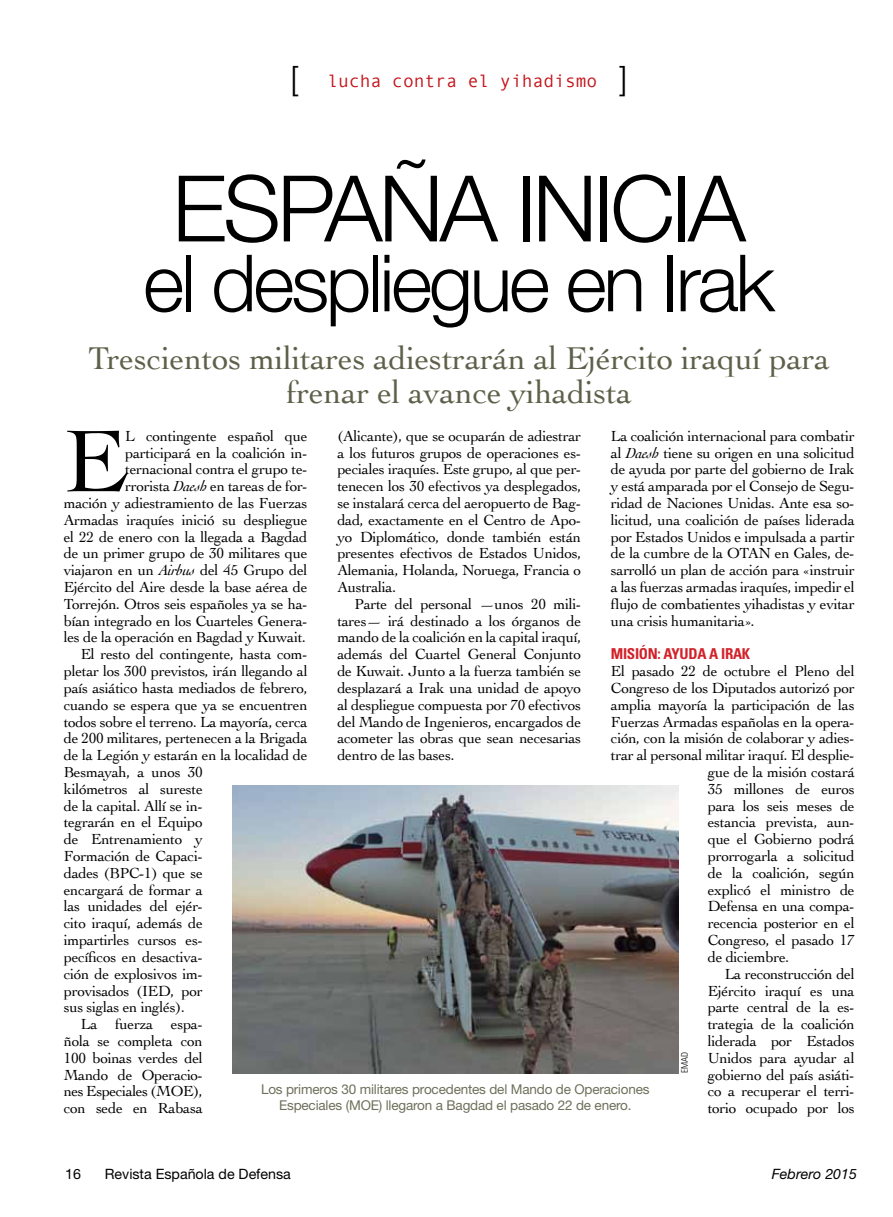
<style>
.page{position:relative;width:893px;height:1217px;background:#fff}
.page>*{position:absolute;margin:0;border:0;box-sizing:border-box;transform-origin:0 0}
.t1{font:92.4px "Cochin";color:#000}
.t2{font:300 91.8px "Helvetica Neue";letter-spacing:-.04em;color:#000}
.t3{font:300 79.05px "Helvetica Neue";letter-spacing:-.04em;color:#000}
.t4{font:33px/34.5px "Cochin";letter-spacing:-.005em;color:#5f604a;text-align:center}
.t5{font:300 33px "Helvetica Neue";color:#000}
.t6{font:18px "Monotypecom";color:#c4141b}
.t7{font:15.3px/16.8px "Cochin";letter-spacing:-.02em;color:#000;text-align:justify}
.t8{font:700 condensed 15px "Univers";letter-spacing:-.02em;color:#d22229}
.t9{font:14.25px "Helvetica Neue";color:#000}
.t10{font:italic 14.25px "Helvetica Neue";color:#000}
.t11{font:13.5px/15.8px "Helvetica Neue";letter-spacing:-.01em;color:#6e6f5a;text-align:center}
.t12{font:300 condensed 9px "Univers";color:#000}
.s1{font-family:"Helvetica Neue";font-weight:300;font-size:33px;color:#000}
.s2{font-style:italic}
</style>
<div class="page">
<img style="left:233px;top:785px;width:445px;height:287px">
<h3 class="t5" style="left:291px;top:58px;width:9px">[</h3>
<p class="t6" style="left:327px;top:71px;width:301px">lucha contra el yihadismo <span class="s1">]</span></p>
<h2 class="t2" style="left:172px;top:152px;width:575px">españa inicia</h2>
<h3 class="t3" style="left:143px;top:235px;width:633px">el despliegue en Irak</h3>
<h3 class="t4" style="left:88px;top:339px;width:743px">Trescientos militares adiestrarán al Ejército iraquí para frenar el avance yihadista</h3>
<h1 class="t1" style="left:64px;top:398px;width:65px">E</h1>
<p class="t7" style="left:125px;top:426px;width:184px">L contingente español que</p>
<p class="t7" style="left:337px;top:426px;width:245px">(Alicante), que se ocuparán de adiestrar a los futuros grupos de operaciones es&shy;peciales iraquíes. Este grupo, al que per&shy;tenecen los 30 efectivos ya desplegados, se instalará cerca del aeropuerto de Bag&shy;dad, exactamente en el Centro de Apo&shy;yo Diplomático, donde también están presentes efectivos de Estados Unidos, Alemania, Holanda, Noruega, Francia o Australia.</p>
<p class="t7" style="left:337px;top:594px;width:245px;text-indent:17px">Parte del personal —unos 20 mili&shy;tares— irá destinado a los órganos de mando de la coalición en la capital iraquí, además del Cuartel General Conjunto de Kuwait. Junto a la fuerza también se desplazará a Irak una unidad de apoyo al despliegue compuesta por 70 efectivos del Mando de Ingenieros, encargados de acometer las obras que sean necesarias dentro de las bases.</p>
<p class="t7" style="left:611px;top:426px;width:245px">La coalición internacional para combatir al <span class="s2">Daesh</span> tiene su origen en una solicitud de ayuda por parte del gobierno de Irak y está amparada por el Consejo de Segu&shy;ridad de Naciones Unidas. Ante esa so&shy;licitud, una coalición de países liderada por Estados Unidos e impulsada a partir de la cumbre de la OTAN en Gales, de&shy;sarrolló un plan de acción para «instruir a las fuerzas armadas iraquíes, impedir el flujo de combatientes yihadistas y evitar una crisis humanitaria».</p>
<p class="t8" style="left:611px;top:644px;width:141px">MISIÓN: AYUDA A IRAK</p>
<p class="t7" style="left:611px;top:662px;width:245px">El pasado 22 de octubre el Pleno del</p>
<p class="t7" style="left:611px;top:678px;width:245px">Congreso de los Diputados autorizó por</p>
<p class="t7" style="left:611px;top:695px;width:245px">amplia mayoría la participación de las</p>
<p class="t7" style="left:611px;top:712px;width:245px">Fuerzas Armadas españolas en la opera-</p>
<p class="t7" style="left:611px;top:729px;width:245px">ción, con la misión de colaborar y adies-</p>
<p class="t7" style="left:611px;top:746px;width:245px">trar al personal militar iraquí. El desplie-</p>
<p class="t7" style="left:708px;top:762px;width:148px">gue de la misión costará</p>
<p class="t7" style="left:708px;top:779px;width:148px">35 millones de euros</p>
<p class="t7" style="left:708px;top:796px;width:148px">para los seis meses de</p>
<p class="t7" style="left:708px;top:813px;width:148px">estancia prevista, aun-</p>
<p class="t7" style="left:708px;top:830px;width:148px">que el Gobierno podrá</p>
<p class="t7" style="left:708px;top:846px;width:148px">prorrogarla a solicitud</p>
<p class="t7" style="left:708px;top:863px;width:148px">de la coalición, según</p>
<p class="t7" style="left:708px;top:880px;width:148px">explicó el ministro de</p>
<p class="t7" style="left:708px;top:897px;width:148px">Defensa en una compa-</p>
<p class="t7" style="left:708px;top:914px;width:148px">recencia posterior en el</p>
<p class="t7" style="left:708px;top:930px;width:148px">Congreso, el pasado 17</p>
<p class="t7" style="left:708px;top:947px;width:83px">de diciembre.</p>
<p class="t7" style="left:725px;top:964px;width:131px">La reconstrucción del</p>
<p class="t7" style="left:708px;top:981px;width:148px">Ejército iraquí es una</p>
<p class="t7" style="left:708px;top:998px;width:148px">parte central de la es-</p>
<p class="t7" style="left:708px;top:1014px;width:148px">trategia de la coalición</p>
<p class="t7" style="left:708px;top:1031px;width:148px">liderada por Estados</p>
<p class="t7" style="left:708px;top:1048px;width:148px">Unidos para ayudar al</p>
<p class="t7" style="left:708px;top:1065px;width:148px">gobierno del país asiáti-</p>
<p class="t7" style="left:708px;top:1082px;width:148px">co a recuperar el terri-</p>
<p class="t7" style="left:708px;top:1098px;width:148px">torio ocupado por los</p>
<p class="t7" style="left:125px;top:443px;width:184px">participará en la coalición in-</p>
<p class="t7" style="left:125px;top:460px;width:184px">ternacional contra el grupo te-</p>
<p class="t7" style="left:125px;top:477px;width:184px">rrorista <span class="s2">Daesh</span> en tareas de for-</p>
<p class="t7" style="left:64px;top:494px;width:245px">mación y adiestramiento de las Fuerzas</p>
<p class="t7" style="left:64px;top:510px;width:245px">Armadas iraquíes inició su despliegue</p>
<p class="t7" style="left:64px;top:527px;width:245px">el 22 de enero con la llegada a Bagdad</p>
<p class="t7" style="left:64px;top:544px;width:245px">de un primer grupo de 30 militares que</p>
<p class="t7" style="left:64px;top:561px;width:245px">viajaron en un <span class="s2">Airbus</span> del 45 Grupo del</p>
<p class="t7" style="left:64px;top:578px;width:245px">Ejército del Aire desde la base aérea de</p>
<p class="t7" style="left:64px;top:594px;width:245px">Torrejón. Otros seis españoles ya se ha-</p>
<p class="t7" style="left:64px;top:611px;width:245px">bían integrado en los Cuarteles Genera-</p>
<p class="t7" style="left:64px;top:628px;width:244px">les de la operación en Bagdad y Kuwait.</p>
<p class="t7" style="left:81px;top:645px;width:228px">El resto del contingente, hasta com-</p>
<p class="t7" style="left:64px;top:662px;width:245px">pletar los 300 previstos, irán llegando al</p>
<p class="t7" style="left:64px;top:678px;width:245px">país asiático hasta mediados de febrero,</p>
<p class="t7" style="left:64px;top:695px;width:245px">cuando se espera que ya se encuentren</p>
<p class="t7" style="left:64px;top:712px;width:245px">todos sobre el terreno. La mayoría, cerca</p>
<p class="t7" style="left:64px;top:729px;width:245px">de 200 militares, pertenecen a la Brigada</p>
<p class="t7" style="left:64px;top:746px;width:245px">de la Legión y estarán en la localidad de</p>
<p class="t7" style="left:64px;top:762px;width:141px">Besmayah, a unos 30</p>
<p class="t7" style="left:64px;top:779px;width:141px">kilómetros al sureste</p>
<p class="t7" style="left:64px;top:796px;width:141px">de la capital. Allí se in-</p>
<p class="t7" style="left:64px;top:813px;width:141px">tegrarán en el Equipo</p>
<p class="t7" style="left:64px;top:830px;width:141px">de Entrenamiento y</p>
<p class="t7" style="left:64px;top:846px;width:141px">Formación de Capaci-</p>
<p class="t7" style="left:64px;top:863px;width:141px">dades (BPC-1) que se</p>
<p class="t7" style="left:64px;top:880px;width:141px">encargará de formar a</p>
<p class="t7" style="left:64px;top:897px;width:141px">las unidades del ejér-</p>
<p class="t7" style="left:64px;top:914px;width:141px">cito iraquí, además de</p>
<p class="t7" style="left:64px;top:930px;width:141px">impartirles cursos es-</p>
<p class="t7" style="left:64px;top:947px;width:141px">pecíficos en desactiva-</p>
<p class="t7" style="left:64px;top:964px;width:141px">ción de explosivos im-</p>
<p class="t7" style="left:64px;top:981px;width:141px">provisados (IED, por</p>
<p class="t7" style="left:64px;top:998px;width:123px">sus siglas en inglés).</p>
<p class="t7" style="left:81px;top:1014px;width:124px">La fuerza espa-</p>
<p class="t7" style="left:64px;top:1031px;width:141px">ñola se completa con</p>
<p class="t7" style="left:64px;top:1048px;width:141px">100 boinas verdes del</p>
<p class="t7" style="left:64px;top:1065px;width:141px">Mando de Operacio-</p>
<p class="t7" style="left:64px;top:1082px;width:141px">nes Especiales (MOE),</p>
<p class="t7" style="left:64px;top:1098px;width:141px">con sede en Rabasa</p>
<p class="t12" style="left:679px;top:1072px;width:22px;rotate:-90deg">EMAD</p>
<p class="t11" style="left:261px;top:1081px;width:390px">Los primeros 30 militares procedentes del Mando de Operaciones<br>Especiales (MOE) llegaron a Bagdad el pasado 22 de enero.</p>
<p class="t9" style="left:65px;top:1164px;width:17px">16</p>
<p class="t9" style="left:105px;top:1164px;width:188px">Revista Española de Defensa</p>
<p class="t10" style="left:772px;top:1164px;width:87px">Febrero 2015</p>
</div>
